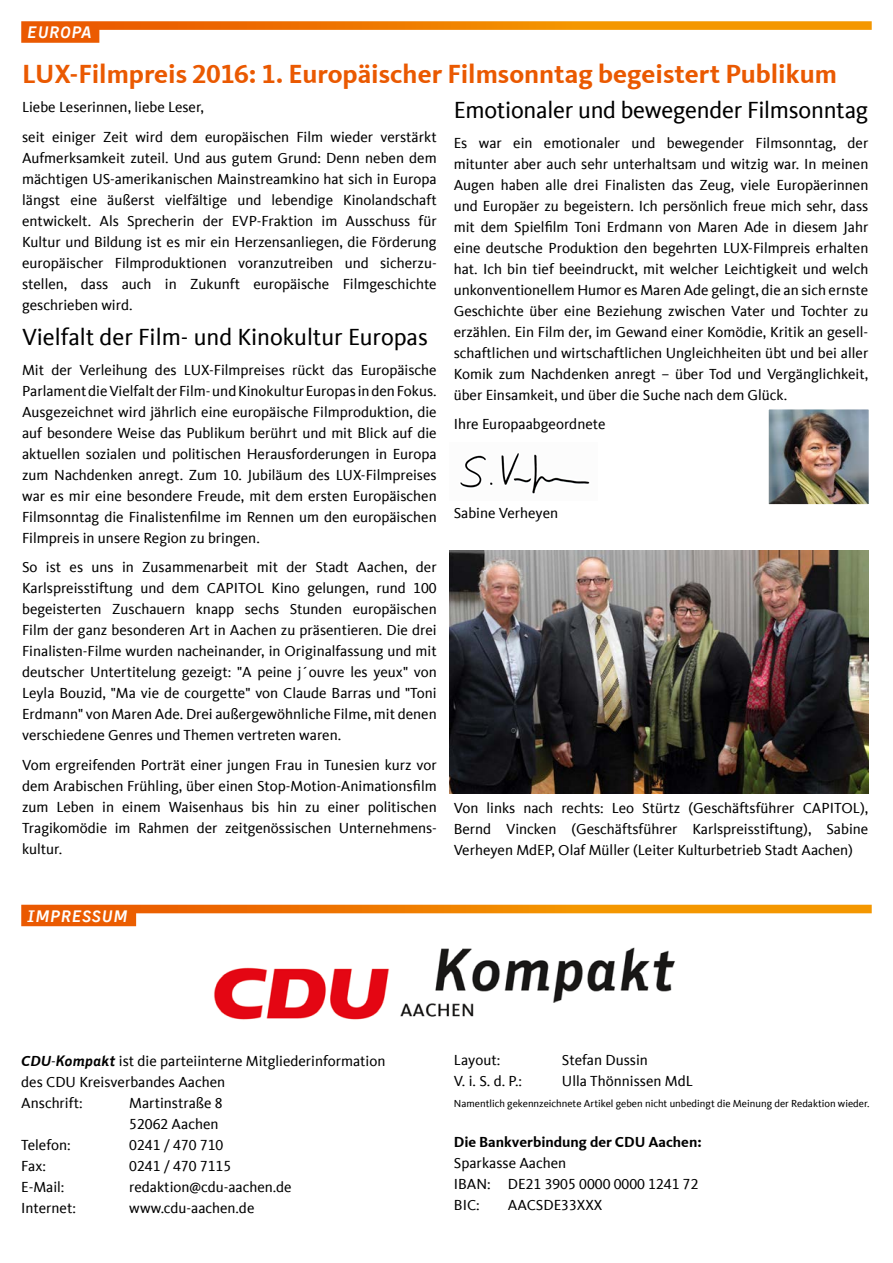
<style>
.page{position:relative;width:893px;height:1263px;background:#fff}
.page>*{position:absolute;margin:0;border:0;box-sizing:border-box;transform-origin:0 0}
.t1{font:700 27px "CDU Kievit Tab";color:#ea5901}
.t2{font:24px "CDU Kievit Tab";letter-spacing:-.01em;color:#000}
.t3{font:italic 700 16.5px "CDU Skopex";letter-spacing:.05em;color:#fff}
.t4{font:15px/21px "CDU Kievit Tab";color:#000;text-align:justify}
.t5{font:700 15px "CDU Kievit Tab";color:#000}
.t6{font:10.5px "CDU Kievit Tab";color:#000}
.s1{font-weight:700;font-style:italic}
.s2{font-family:"CDU Skopex";font-weight:700;font-style:italic}
</style>
<div class="page">
<img style="left:460px;top:453px;width:130px;height:41px">
<img style="left:769px;top:410px;width:99px;height:94px">
<div style="left:763px;top:404px;width:111px;height:106px;border:5px solid #fff"></div>
<svg style="left:21px;top:21px;width:851px;height:22px"></svg>
<img style="left:450px;top:551px;width:418px;height:242px">
<img style="left:214px;top:947px;width:461px;height:73px">
<svg style="left:21px;top:905px;width:851px;height:21px"></svg>
<p class="t3" style="left:28px;top:23px;width:66px">EUROPA</p>
<h1 class="t1" style="left:22px;top:58px;width:816px">LUX-Filmpreis 2016: 1. Europäischer Filmsonntag begeistert Publikum</h1>
<p class="t4" style="left:22px;top:92px;width:416px;line-height:29.5px">Liebe Leserinnen, liebe Leser,<br>seit einiger Zeit wird dem europäischen Film wieder verstärkt</p>
<p class="t4" style="left:22px;top:147px;width:416px">Aufmerksamkeit zuteil. Und aus gutem Grund: Denn neben dem mächtigen US-amerikanischen Mainstreamkino hat sich in Europa längst eine äußerst vielfältige und lebendige Kinolandschaft entwickelt. Als Sprecherin der EVP-Fraktion im Ausschuss für Kultur und Bildung ist es mir ein Herzensanliegen, die Förderung europäischer Filmproduktionen voranzutreiben und sicherzu&shy;stellen, dass auch in Zukunft europäische Filmgeschichte geschrieben wird.</p>
<h2 class="t2" style="left:22px;top:324px;width:407px">Vielfalt der Film- und Kinokultur Europas</h2>
<p class="t4" style="left:22px;top:359px;width:416px">Mit der Verleihung des LUX-Filmpreises rückt das Europäische Parlament die Vielfalt der Film- und Kinokultur Europas in den Fokus.<br>Ausgezeichnet wird jährlich eine europäische Filmproduktion, die auf besondere Weise das Publikum berührt und mit Blick auf die aktuellen sozialen und politischen Herausforderungen in Europa zum Nachdenken anregt. Zum 10. Jubiläum des LUX-Filmpreises war es mir eine besondere Freude, mit dem ersten Europäischen Filmsonntag die Finalistenfilme im Rennen um den europäischen Filmpreis in unsere Region zu bringen.</p>
<p class="t4" style="left:22px;top:557px;width:416px">So ist es uns in Zusammenarbeit mit der Stadt Aachen, der Karlspreisstiftung und dem CAPITOL Kino gelungen, rund 100 begeisterten Zuschauern knapp sechs Stunden europäischen Film der ganz besonderen Art in Aachen zu präsentieren. Die drei Finalisten-Filme wurden nacheinander, in Originalfassung und mit deutscher Untertitelung gezeigt: "A peine j´ouvre les yeux" von Leyla Bouzid, "Ma vie de courgette" von Claude Barras und "Toni Erdmann" von Maren Ade. Drei außergewöhnliche Filme, mit denen verschiedene Genres und Themen vertreten waren.</p>
<p class="t4" style="left:22px;top:754px;width:416px">Vom ergreifenden Porträt einer jungen Frau in Tunesien kurz vor dem Arabischen Frühling, über einen Stop-Motion-Animationsfilm zum Leben in einem Waisenhaus bis hin zu einer politischen Tragikomödie im Rahmen der zeitgenössischen Unternehmens&shy;kultur.</p>
<h2 class="t2" style="left:454px;top:97px;width:416px">Emotionaler und bewegender Filmsonntag</h2>
<p class="t4" style="left:454px;top:132px;width:416px">Es war ein emotionaler und bewegender Filmsonntag, der mitunter aber auch sehr unterhaltsam und witzig war. In meinen Augen haben alle drei Finalisten das Zeug, viele Europäerinnen und Europäer zu begeistern. Ich persönlich freue mich sehr, dass mit dem Spielfilm Toni Erdmann von Maren Ade in diesem Jahr eine deutsche Produktion den begehrten LUX-Filmpreis erhalten hat. Ich bin tief beeindruckt, mit welcher Leichtigkeit und welch unkonventionellem Humor es Maren Ade gelingt, die an sich ernste Geschichte über eine Beziehung zwischen Vater und Tochter zu erzählen. Ein Film der, im Gewand einer Komödie, Kritik an gesell&shy;schaftlichen und wirtschaftlichen Ungleichheiten übt und bei aller Komik zum Nachdenken anregt – über Tod und Vergänglichkeit, über Einsamkeit, und über die Suche nach dem Glück.</p>
<p class="t4" style="left:454px;top:414px;width:153px">Ihre Europaabgeordnete</p>
<p class="t4" style="left:454px;top:502px;width:106px">Sabine Verheyen</p>
<p class="t4" style="left:454px;top:797px;width:416px">Von links nach rechts: Leo Stürtz (Geschäftsführer CAPITOL), Bernd Vincken (Geschäftsführer Karlspreisstiftung), Sabine Verheyen MdEP, Olaf Müller (Leiter Kulturbetrieb Stadt Aachen)</p>
<p class="t3" style="left:28px;top:906px;width:102px">IMPRESSUM</p>
<p class="t4" style="left:21px;top:1051px;width:366px;text-align:left"><span class="s1">CDU</span>-<span class="s2">Kompakt</span> ist die parteiinterne Mitgliederinformation des CDU Kreisverbandes Aachen<br>Anschrift:</p>
<p class="t4" style="left:129px;top:1093px;width:95px">Martinstraße 8<br>52062 Aachen</p>
<p class="t4" style="left:21px;top:1135px;width:51px">Telefon:</p>
<p class="t4" style="left:129px;top:1135px;width:96px">0241 / 470 710</p>
<p class="t4" style="left:21px;top:1156px;width:26px">Fax:</p>
<p class="t4" style="left:129px;top:1156px;width:103px">0241 / 470 7115</p>
<p class="t4" style="left:21px;top:1177px;width:45px">E-Mail:</p>
<p class="t4" style="left:129px;top:1177px;width:164px">redaktion@cdu-aachen.de</p>
<p class="t4" style="left:21px;top:1198px;width:56px">Internet:</p>
<p class="t4" style="left:129px;top:1198px;width:127px">www.cdu-aachen.de</p>
<p class="t4" style="left:454px;top:1050px;width:48px">Layout:</p>
<p class="t4" style="left:562px;top:1050px;width:87px">Stefan Dussin</p>
<p class="t4" style="left:454px;top:1071px;width:70px">V. i. S. d. P.:</p>
<p class="t4" style="left:562px;top:1071px;width:132px">Ulla Thönnissen MdL</p>
<p class="t6" style="left:454px;top:1098px;width:417px">Namentlich gekennzeichnete Artikel geben nicht unbedingt die Meinung der Redaktion wieder.</p>
<p class="t5" style="left:454px;top:1133px;width:249px">Die Bankverbindung der CDU Aachen:</p>
<p class="t4" style="left:454px;top:1153px;width:246px;text-align:left">Sparkasse Aachen<br>IBAN: DE21 3905 0000 0000 1241 72<br>BIC:</p>
<p class="t4" style="left:508px;top:1195px;width:96px">AACSDE33XXX</p>
</div>
